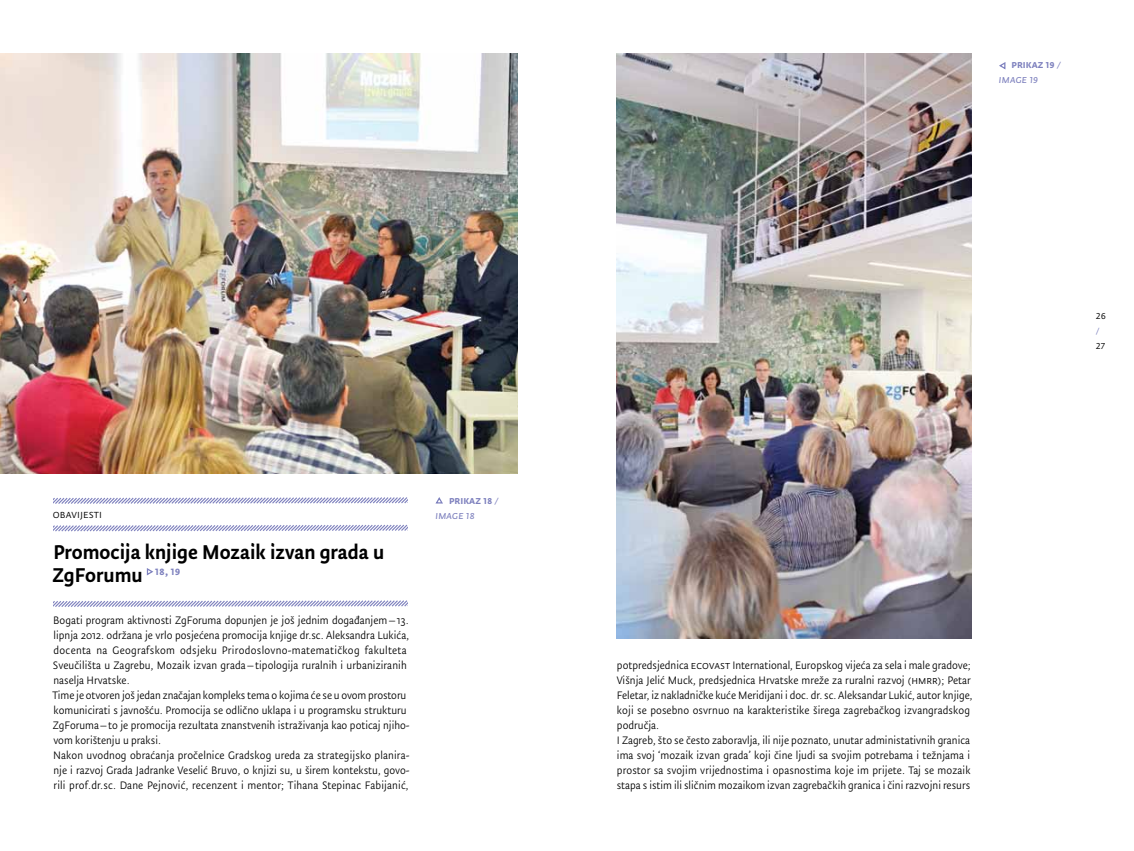
<style>
.page{position:relative;width:1134px;height:851px;background:#fff}
.page>*{position:absolute;margin:0;border:0;box-sizing:border-box;transform-origin:0 0}
.t1{font:500 22.5px/23.8px "Tempera Pro";color:#000}
.t2{font:12.5px "Tempera Pro Normal";letter-spacing:.01em;color:#000}
.t3{font:12.25px/15px "Tempera Pro Normal";color:#000}
.t4{font:500 12.25px "Tempera Pro";letter-spacing:.01em;color:#7e81be}
.t5{font:12.25px "Tempera Pro Book B Italic";letter-spacing:.01em;color:#7e81be}
.t6{font:12.25px "Tempera Pro Normal";color:#7e81be}
.s1{font-family:"Tempera Pro Book B Italic";font-weight:400}
</style>
<div class="page">
<svg style="left:53px;top:497px;width:354px;height:7px"></svg>
<svg style="left:53px;top:524px;width:354px;height:8px"></svg>
<svg style="left:146px;top:568px;width:8px;height:8px"></svg>
<svg style="left:53px;top:600px;width:354px;height:7px"></svg>
<img style="left:0;top:53px;width:517px;height:420px">
<img style="left:617px;top:53px;width:355px;height:585px">
<svg style="left:999px;top:62px;width:7px;height:8px"></svg>
<svg style="left:435px;top:497px;width:8px;height:7px"></svg>
<p class="t2" style="left:53px;top:507px;width:51px">obavijesti</p>
<h1 class="t1" style="left:52px;top:539px;width:333px">Promocija knjige Mozaik izvan grada u<br>ZgForumu <sup>18,</sup> <sup>19</sup></h1>
<p class="t3" style="left:52px;top:612px;width:359px">Bogati program aktivnosti ZgForuma dopunjen je još jednim događanjem – 13. lipnja 2012. održana je vrlo posjećena promocija knjige dr.sc. Aleksandra Lukića, docenta na Geografskom odsjeku Prirodoslovno-matematičkog fakulteta Sveučilišta u Zagrebu, Mozaik izvan grada – tipologija ruralnih i urbaniziranih naselja Hrvatske.<br>Time je otvoren još jedan značajan kompleks tema o kojima će se u ovom prostoru komunicirati s javnošću. Promocija se odlično uklapa i u programsku strukturu ZgForuma – to je promocija rezultata znanstvenih istraživanja kao poticaj njiho&shy;vom korištenju u praksi.<br>Nakon uvodnog obraćanja pročelnice Gradskog ureda za strategijsko planira&shy;nje i razvoj Grada Jadranke Veselić Bruvo, o knjizi su, u širem kontekstu, govo&shy;rili prof.dr.sc. Dane Pejnović, recenzent i mentor; Tihana Stepinac Fabijanić,</p>
<p class="t4" style="left:449px;top:492px;width:51px">prikaz 18 <span class="s1">/</span></p>
<p class="t5" style="left:435px;top:508px;width:41px">image 18</p>
<p class="t4" style="left:1011px;top:57px;width:51px">prikaz 19 <span class="s1">/</span></p>
<p class="t5" style="left:999px;top:73px;width:41px">image 19</p>
<p class="t3" style="left:1096px;top:308px;width:12px">26</p>
<p class="t6" style="left:1096px;top:323px;width:5px">/</p>
<p class="t3" style="left:1096px;top:338px;width:11px">27</p>
<p class="t3" style="left:617px;top:657px;width:357px">potpredsjednica ecovast International, Europskog vijeća za sela i male gradove; Višnja Jelić Muck, predsjednica Hrvatske mreže za ruralni razvoj (hmrr); Petar Feletar, iz nakladničke kuće Meridijani i doc. dr. sc. Aleksandar Lukić, autor knjige, koji se posebno osvrnuo na karakteristike širega zagrebačkog izvangradskog područja.<br>I Zagreb, što se često zaboravlja, ili nije poznato, unutar administativnih granica ima svoj ‘mozaik izvan grada’ koji čine ljudi sa svojim potrebama i težnjama i prostor sa svojim vrijednostima i opasnostima koje im prijete. Taj se mozaik stapa s istim ili sličnim mozaikom izvan zagrebačkih granica i čini razvojni resurs</p>
</div>
